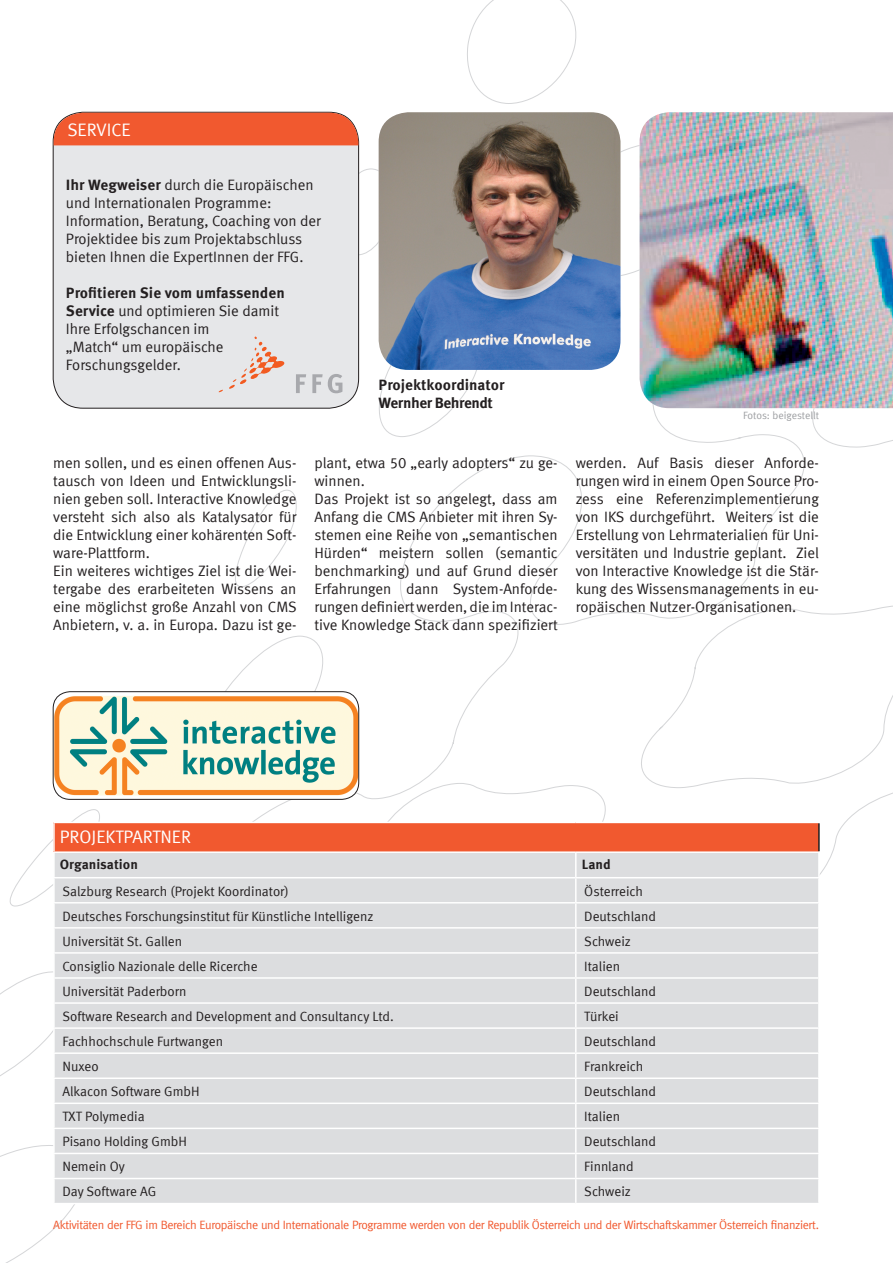
<style>
.page{position:relative;width:893px;height:1263px;background:#fff}
.page>*{position:absolute;margin:0;border:0;box-sizing:border-box;transform-origin:0 0}
.t1{font:18px "Meta Corr";color:#fff}
.t2{font:15px/18px "Meta Corr";color:#231f20}
.t3{font:700 15px/18px "Meta Corr";letter-spacing:-.015em;color:#231f20}
.t4{font:13.5px "Meta Corr";color:#231f20}
.t5{font:700 13.5px "Meta Corr";color:#231f20}
.t6{font:12px "Meta Corr";letter-spacing:-.03em;color:#f1592f}
.t7{font:10.5px "Meta Corr";letter-spacing:-.005em;color:#9d9fa2}
.s1{font-weight:700}
</style>
<div class="page">
<svg style="left:359px;top:169px;width:19px;height:87px"></svg>
<svg style="left:9px;top:809px;width:91px;height:98px"></svg>
<svg style="left:467px;top:0;width:110px;height:104px"></svg>
<svg style="left:0;top:971px;width:53px;height:105px"></svg>
<svg style="left:620px;top:144px;width:19px;height:134px"></svg>
<svg style="left:0;top:1145px;width:75px;height:118px"></svg>
<svg style="left:225px;top:292px;width:667px;height:583px"></svg>
<div style="left:54px;top:822px;width:765px;height:30px;background:#f1592f"></div>
<div style="left:55px;top:853px;width:763px;height:350px;background:#dcdddf"></div>
<hr style="left:53px;top:853px;width:2px;height:24px;background:#fff">
<hr style="left:53px;top:877px;width:522px;height:1px;background:#fff">
<hr style="left:53px;top:878px;width:2px;height:24px;background:#fff">
<hr style="left:575px;top:877px;width:244px;height:1px;background:#fff">
<hr style="left:53px;top:902px;width:522px;height:2px;background:#fff">
<hr style="left:53px;top:904px;width:2px;height:23px;background:#fff">
<hr style="left:575px;top:902px;width:244px;height:2px;background:#fff">
<hr style="left:53px;top:927px;width:522px;height:2px;background:#fff">
<hr style="left:575px;top:927px;width:244px;height:2px;background:#fff">
<hr style="left:53px;top:952px;width:522px;height:2px;background:#fff">
<hr style="left:575px;top:952px;width:244px;height:2px;background:#fff">
<hr style="left:53px;top:977px;width:522px;height:2px;background:#fff">
<hr style="left:575px;top:977px;width:244px;height:2px;background:#fff">
<hr style="left:53px;top:1002px;width:522px;height:2px;background:#fff">
<hr style="left:575px;top:1002px;width:244px;height:2px;background:#fff">
<hr style="left:53px;top:1027px;width:522px;height:2px;background:#fff">
<hr style="left:575px;top:1027px;width:244px;height:2px;background:#fff">
<hr style="left:53px;top:1052px;width:522px;height:2px;background:#fff">
<hr style="left:575px;top:1052px;width:244px;height:2px;background:#fff">
<hr style="left:53px;top:1078px;width:522px;height:1px;background:#fff">
<hr style="left:575px;top:1078px;width:244px;height:1px;background:#fff">
<hr style="left:53px;top:1103px;width:522px;height:1px;background:#fff">
<hr style="left:575px;top:1103px;width:244px;height:1px;background:#fff">
<hr style="left:53px;top:1128px;width:522px;height:1px;background:#fff">
<hr style="left:53px;top:1129px;width:2px;height:24px;background:#fff">
<hr style="left:575px;top:1128px;width:244px;height:1px;background:#fff">
<hr style="left:53px;top:1153px;width:522px;height:1px;background:#fff">
<hr style="left:53px;top:1154px;width:2px;height:24px;background:#fff">
<hr style="left:575px;top:1153px;width:244px;height:1px;background:#fff">
<hr style="left:53px;top:1178px;width:522px;height:1px;background:#fff">
<hr style="left:53px;top:1179px;width:2px;height:24px;background:#fff">
<hr style="left:575px;top:1178px;width:244px;height:1px;background:#fff">
<svg style="left:575px;top:853px;width:1px;height:350px"></svg>
<svg style="left:818px;top:823px;width:1px;height:380px"></svg>
<hr style="left:53px;top:1203px;width:522px;height:1px;background:#fff">
<hr style="left:53px;top:822px;width:522px;height:1px;background:#fff">
<hr style="left:53px;top:823px;width:2px;height:28px;background:#fff">
<hr style="left:575px;top:822px;width:244px;height:1px;background:#fff">
<hr style="left:53px;top:851px;width:522px;height:2px;background:#fff">
<hr style="left:575px;top:851px;width:244px;height:2px;background:#fff">
<img style="left:639px;top:112px;width:253px;height:296px">
<img style="left:378px;top:112px;width:242px;height:258px;border-radius:30px">
<div style="left:53px;top:112px;width:305px;height:296px;background:#e6e7e9;border-radius:30px"></div>
<div style="left:54px;top:113px;width:304px;height:32px;background:#f1592f"></div>
<svg style="left:296px;top:374px;width:10px;height:19px"></svg>
<svg style="left:312px;top:374px;width:10px;height:19px"></svg>
<svg style="left:328px;top:374px;width:14px;height:19px"></svg>
<svg style="left:218px;top:337px;width:67px;height:55px"></svg>
<div style="left:53px;top:692px;width:306px;height:107px;background:linear-gradient(to right,#fdfdfd,#fff);border-radius:17px"></div>
<img style="left:53px;top:696px;width:306px;height:99px">
<div style="left:53px;top:691px;width:306px;height:109px;border:1px solid #231f20;border-radius:17px"></div>
<p class="t1" style="left:67px;top:121px;width:65px">SERVICE</p>
<p class="t2" style="left:66px;top:177px;width:256px"><span class="s1">Ihr Wegweiser</span> durch die Europäischen und Internationalen Programme:<br>Information, Beratung, Coaching von der Projektidee bis zum Projektabschluss bieten Ihnen die ExpertInnen der FFG.</p>
<p class="t2" style="left:66px;top:285px;width:220px"><span class="s1">Profitieren Sie vom umfassenden<br>Service</span> und optimieren Sie damit<br>Ihre Erfolgschancen im<br>„Match“ um euro päische<br>Forschungsgelder.</p>
<p class="t3" style="left:378px;top:377px;width:128px">Projektkoordinator<br>Wernher Behrendt</p>
<p class="t7" style="left:743px;top:410px;width:77px">Fotos: beigestellt</p>
<p class="t2" style="left:53px;top:454px;width:245px">men sollen, und es einen offenen Aus&shy;tausch von Ideen und Entwicklungsli&shy;nien geben soll. Interactive Knowledge versteht sich also als Katalysator für die Entwicklung einer kohärenten Soft&shy;ware-Plattform.<br>Ein weiteres wichtiges Ziel ist die Wei&shy;tergabe des erarbeiteten Wissens an eine möglichst große Anzahl von CMS Anbietern, v. a. in Europa. Dazu ist ge-</p>
<p class="t2" style="left:314px;top:454px;width:245px">plant, etwa 50 „early adopters“ zu ge&shy;winnen.<br>Das Projekt ist so angelegt, dass am Anfang die CMS Anbieter mit ihren Sy&shy;stemen eine Reihe von „semantischen Hürden“ meistern sollen (semantic benchmarking) und auf Grund dieser Erfahrungen dann System-Anforde&shy;rungen definiert werden, die im Interac&shy;tive Knowledge Stack dann spezifiziert</p>
<p class="t2" style="left:575px;top:454px;width:245px;text-align:justify">werden. Auf Basis dieser Anforde&shy;rungen wird in einem Open Source Pro&shy;zess eine Referenzimplementierung von IKS durchgeführt. Weiters ist die Erstellung von Lehrmaterialien für Uni&shy;versitäten und Industrie geplant. Ziel von Interactive Knowledge ist die Stär&shy;kung des Wissensmanagements in eu&shy;ropäischen Nutzer-Organisationen.</p>
<p class="t1" style="left:60px;top:828px;width:132px">PROJEKTPARTNER</p>
<p class="t5" style="left:60px;top:858px;width:80px">Organisation</p>
<p class="t5" style="left:581px;top:858px;width:31px">Land</p>
<p class="t4" style="left:62px;top:884px;width:228px">Salzburg Research (Projekt Koordinator)</p>
<p class="t4" style="left:584px;top:884px;width:60px">Österreich</p>
<p class="t4" style="left:62px;top:909px;width:312px">Deutsches Forschungsinstitut für Künstliche Intelligenz</p>
<p class="t4" style="left:584px;top:909px;width:73px">Deutschland</p>
<p class="t4" style="left:62px;top:934px;width:121px">Universität St. Gallen</p>
<p class="t4" style="left:584px;top:934px;width:48px">Schweiz</p>
<p class="t4" style="left:62px;top:960px;width:197px">Consiglio Nazionale delle Ricerche</p>
<p class="t4" style="left:584px;top:960px;width:37px">Italien</p>
<p class="t4" style="left:62px;top:985px;width:125px">Universität Paderborn</p>
<p class="t4" style="left:584px;top:985px;width:73px">Deutschland</p>
<p class="t4" style="left:62px;top:1010px;width:333px">Software Research and Development and Consultancy Ltd.</p>
<p class="t4" style="left:584px;top:1010px;width:36px">Türkei</p>
<p class="t4" style="left:62px;top:1035px;width:162px">Fachhochschule Furtwangen</p>
<p class="t4" style="left:584px;top:1035px;width:73px">Deutschland</p>
<p class="t4" style="left:62px;top:1060px;width:38px">Nuxeo</p>
<p class="t4" style="left:584px;top:1060px;width:60px">Frankreich</p>
<p class="t4" style="left:62px;top:1085px;width:139px">Alkacon Software GmbH</p>
<p class="t4" style="left:584px;top:1085px;width:73px">Deutschland</p>
<p class="t4" style="left:62px;top:1110px;width:84px">TXT Polymedia</p>
<p class="t4" style="left:584px;top:1110px;width:37px">Italien</p>
<p class="t4" style="left:62px;top:1135px;width:126px">Pisano Holding GmbH</p>
<p class="t4" style="left:584px;top:1135px;width:73px">Deutschland</p>
<p class="t4" style="left:62px;top:1160px;width:64px">Nemein Oy</p>
<p class="t4" style="left:584px;top:1160px;width:51px">Finnland</p>
<p class="t4" style="left:62px;top:1185px;width:95px">Day Software AG</p>
<p class="t4" style="left:584px;top:1185px;width:48px">Schweiz</p>
<p class="t6" style="left:53px;top:1219px;width:767px">Aktivitäten der FFG im Bereich Europäische und Internationale Programme werden von der Republik Österreich und der Wirtschaftskammer Österreich finanziert.</p>
</div>
